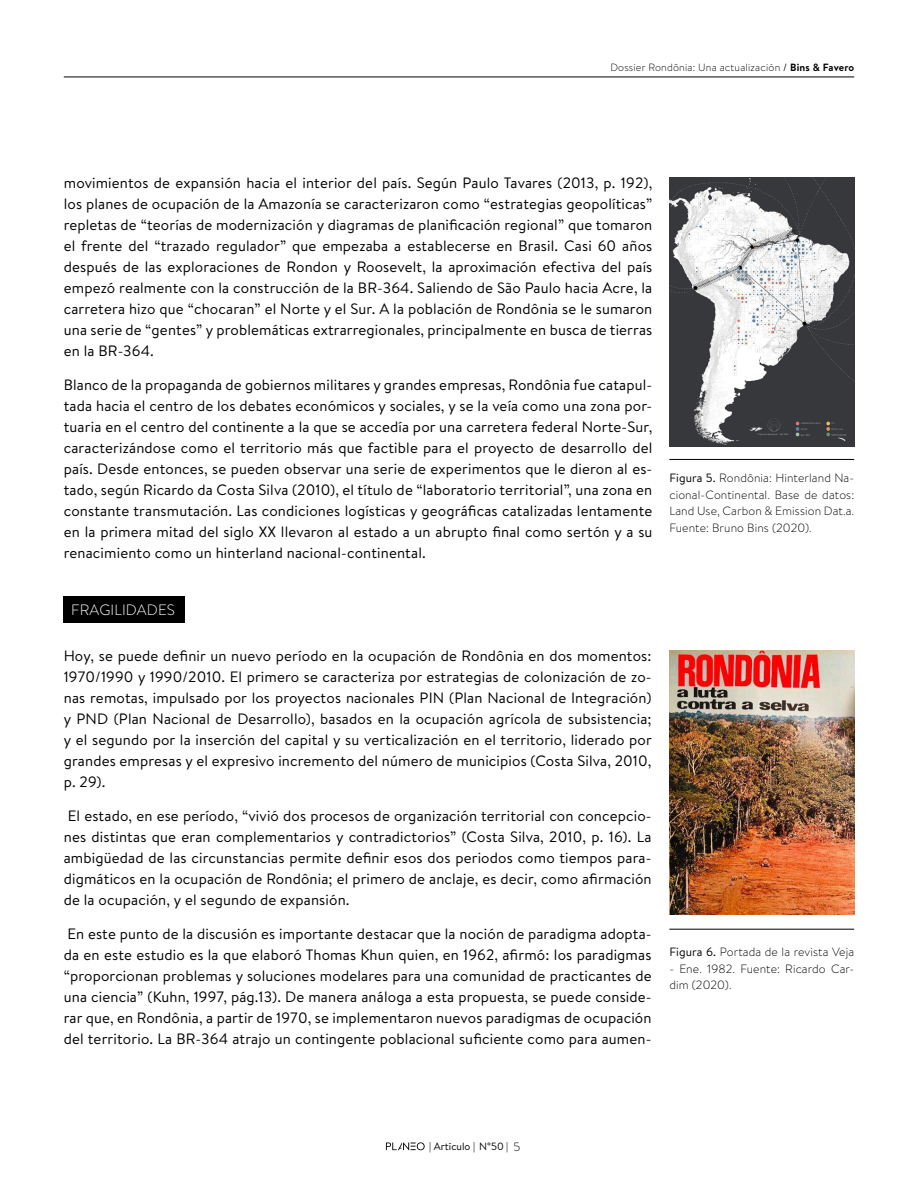
<style>
.page{position:relative;width:918px;height:1188px;background:#fff}
.page>*{position:absolute;margin:0;border:0;box-sizing:border-box;transform-origin:0 0}
.t1{font:15px/21px "Brandon Text";letter-spacing:.01em;color:#000;text-align:justify}
.t2{font:300 15px "Brandon Text";letter-spacing:.01em;color:#fff}
.t3{font:300 12px/16.5px "Brandon Text";letter-spacing:.01em;color:#000;text-align:justify}
.t4{font:300 10.5px "Brandon Text";letter-spacing:.02em;color:#000}
.t5{font:10.5px "Brandon Text";color:#000}
.s1{font-weight:400}
.s2{font-weight:700}
.s3{font-weight:300;font-size:12px}
</style>
<div class="page">
<hr style="left:64px;top:77px;width:790px;height:1px;background:#000">
<svg style="left:386px;top:1142px;width:39px;height:8px"></svg>
<div style="left:64px;top:596px;width:121px;height:27px;background:#000"></div>
<img style="left:669px;top:177px;width:185px;height:269px">
<hr style="left:669px;top:459px;width:185px;height:1px;background:#000">
<img style="left:669px;top:651px;width:185px;height:264px">
<hr style="left:669px;top:929px;width:185px;height:1px;background:#000">
<p class="t4" style="left:610px;top:60px;width:245px">Dossier Rondônia: Una actualización <span class="s1">/</span> <span class="s2">Bins &amp; Favero</span></p>
<p class="t1" style="left:64px;top:172px;width:590px">movimientos de expansión hacia el interior del país. Según Paulo Tavares (2013, p. 192), los planes de ocupación de la Amazonía se caracterizaron como “estrategias geopolíticas” repletas de “teorías de modernización y diagramas de planificación regional” que tomaron el frente del “trazado regulador” que empezaba a establecerse en Brasil. Casi 60 años después de las exploraciones de Rondon y Roosevelt, la aproximación efectiva del país empezó realmente con la construcción de la BR-364. Saliendo de São Paulo hacia Acre, la carretera hizo que “chocaran” el Norte y el Sur. A la población de Rondônia se le sumaron una serie de “gentes” y problemáticas extrarregionales, principalmente en busca de tierras en la BR-364.</p>
<p class="t1" style="left:64px;top:374px;width:590px">Blanco de la propaganda de gobiernos militares y grandes empresas, Rondônia fue catapul&shy;tada hacia el centro de los debates económicos y sociales, y se la veía como una zona por&shy;tuaria en el centro del continente a la que se accedía por una carretera federal Norte-Sur, caracterizándose como el territorio más que factible para el proyecto de desarrollo del país. Desde entonces, se pueden observar una serie de experimentos que le dieron al es&shy;tado, según Ricardo da Costa Silva (2010), el título de “laboratorio territorial”, una zona en constante transmutación. Las condiciones logísticas y geográficas catalizadas lentamente en la primera mitad del siglo XX llevaron al estado a un abrupto final como sertón y a su renacimiento como un hinterland nacional-continental.</p>
<p class="t3" style="left:669px;top:469px;width:186px"><span class="s1">Figura 5.</span> Rondônia: Hinterland Na&shy;cional-Continental. Base de datos:<br>Land Use, Carbon &amp; Emission Dat.a.<br>Fuente: Bruno Bins (2020).</p>
<p class="t2" style="left:71px;top:599px;width:105px">FRAGILIDADES</p>
<p class="t1" style="left:64px;top:645px;width:590px">Hoy, se puede definir un nuevo período en la ocupación de Rondônia en dos momentos:<br>1970/1990 y 1990/2010. El primero se caracteriza por estrategias de colonización de zo&shy;nas remotas, impulsado por los proyectos nacionales PIN (Plan Nacional de Integración) y PND (Plan Nacional de Desarrollo), basados en la ocupación agrícola de subsistencia; y el segundo por la inserción del capital y su verticalización en el territorio, liderado por grandes empresas y el expresivo incremento del número de municipios (Costa Silva, 2010, p. 29).</p>
<p class="t1" style="left:64px;top:805px;width:589px">El estado, en ese período, “vivió dos procesos de organización territorial con concepcio&shy;nes distintas que eran complementarios y contradictorios” (Costa Silva, 2010, p. 16). La ambigüedad de las circunstancias permite definir esos dos periodos como tiempos para&shy;digmáticos en la ocupación de Rondônia; el primero de anclaje, es decir, como afirmación de la ocupación, y el segundo de expansión.</p>
<p class="t1" style="left:64px;top:923px;width:589px">En este punto de la discusión es importante destacar que la noción de paradigma adopta&shy;da en este estudio es la que elaboró Thomas Khun quien, en 1962, afirmó: los paradigmas “proporcionan problemas y soluciones modelares para una comunidad de practicantes de una ciencia” (Kuhn, 1997, pág.13). De manera análoga a esta propuesta, se puede conside&shy;rar que, en Rondônia, a partir de 1970, se implementaron nuevos paradigmas de ocupación del territorio. La BR-364 atrajo un contingente poblacional suficiente como para aumen-</p>
<p class="t3" style="left:669px;top:943px;width:186px"><span class="s1">Figura 6.</span> Portada de la revista Veja</p>
<p class="t3" style="left:669px;top:960px;width:186px">- Ene. 1982. Fuente: Ricardo Car&shy;dim (2020).</p>
<p class="t5" style="left:429px;top:1139px;width:93px">| Artículo | N°50 | <span class="s3">5</span></p>
</div>
